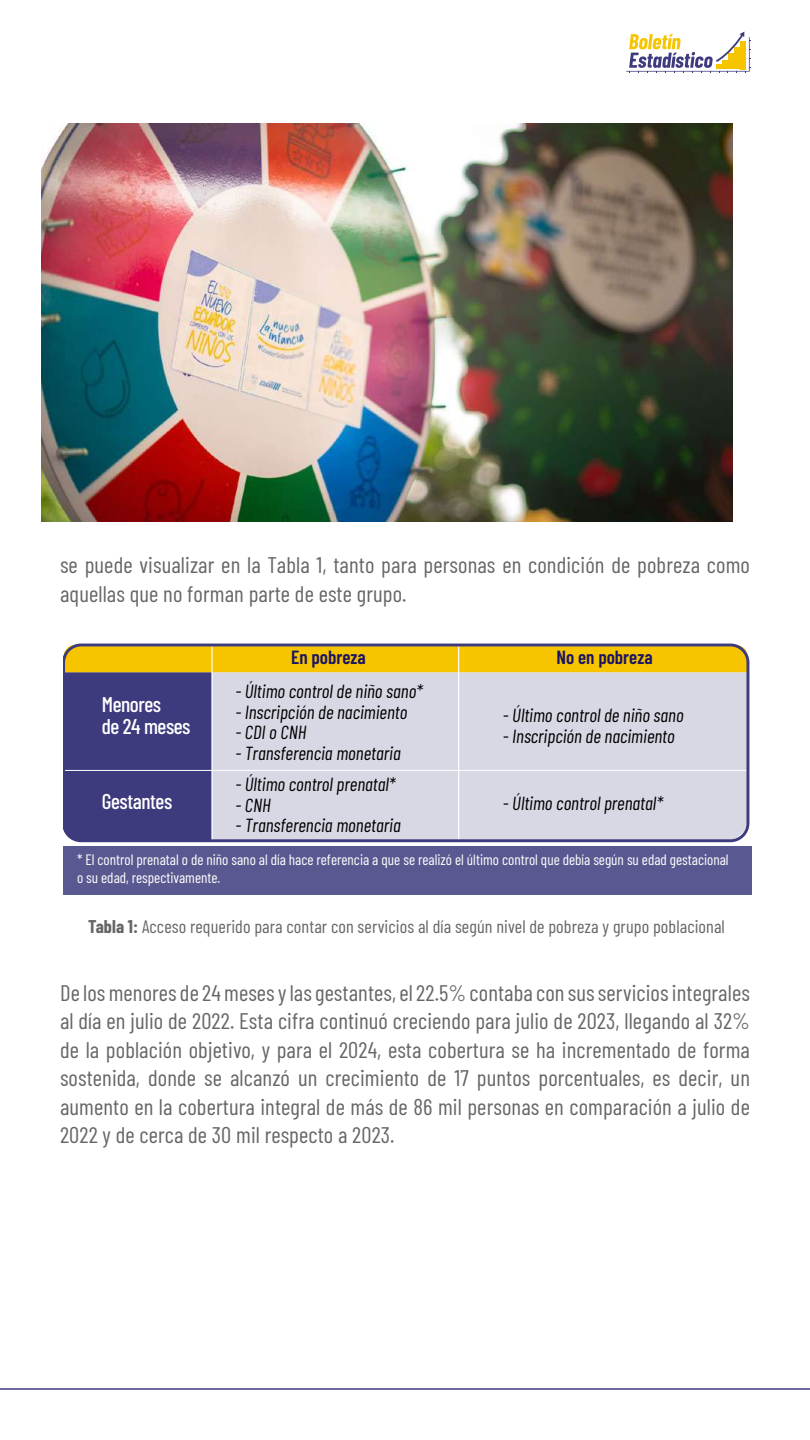
<style>
.page{position:relative;width:810px;height:1440px;background:#fff}
.page>*{position:absolute;margin:0;border:0;box-sizing:border-box;transform-origin:0 0}
.t1{font:22.5px/28.5px "Barlow Condensed";letter-spacing:.005em;color:#666}
.t2{font:500 21.3px/22.3px "Barlow Condensed";letter-spacing:-.02em;color:#fff}
.t3{font:600 19.05px "Barlow Condensed";color:#1b1464}
.t4{font:italic 18.98px "Barlow Condensed";color:#000}
.t5{font:18px "Barlow Condensed";letter-spacing:.005em;color:#666}
.t6{font:15px/18px "Barlow Condensed";color:#fff}
.s1{font-weight:700}
</style>
<div class="page">
<hr style="left:0;top:1388px;width:810px;height:2px;background:#3d3b7d">
<svg style="left:626px;top:32px;width:125px;height:41px"></svg>
<img style="left:41px;top:124px;width:692px;height:398px">
<svg style="left:63px;top:644px;width:686px;height:198px;background:#bbb4b2"></svg>
<div style="left:64px;top:846px;width:688px;height:49px;background:#5a5890"></div>
<p class="t1" style="left:60px;top:549px;width:692px">se puede visualizar en la Tabla 1, tanto para personas en condición de pobreza como aquellas que no forman parte de este grupo.</p>
<p class="t2" style="left:102px;top:691px;width:90px">Menores<br>de 24 meses</p>
<p class="t2" style="left:102px;top:789px;width:72px">Gestantes</p>
<p class="t3" style="left:291px;top:644px;width:76px">En pobreza</p>
<p class="t3" style="left:556px;top:644px;width:98px">No en pobreza</p>
<p class="t4" style="left:235px;top:678px;width:189px">- Último control de niño sano*</p>
<p class="t4" style="left:235px;top:698px;width:174px">- Inscripción de nacimiento</p>
<p class="t4" style="left:235px;top:719px;width:73px">- CDI o CNH</p>
<p class="t4" style="left:235px;top:740px;width:167px">- Transferencia monetaria</p>
<p class="t4" style="left:235px;top:771px;width:162px">- Último control prenatal*</p>
<p class="t4" style="left:235px;top:791px;width:37px">- CNH</p>
<p class="t4" style="left:235px;top:812px;width:167px">- Transferencia monetaria</p>
<p class="t4" style="left:503px;top:702px;width:182px">- Último control de niño sano</p>
<p class="t4" style="left:503px;top:722px;width:174px">- Inscripción de nacimiento</p>
<p class="t4" style="left:503px;top:790px;width:162px">- Último control prenatal*</p>
<p class="t6" style="left:77px;top:850px;width:653px">* El control prenatal o de niño sano al día hace referencia a que se realizó el último control que debía según su edad gestacional o su edad, respectivamente.</p>
<p class="t5" style="left:88px;top:914px;width:638px"><span class="s1">Tabla 1:</span> Acceso requerido para contar con servicios al día según nivel de pobreza y grupo poblacional</p>
<p class="t1" style="left:60px;top:977px;width:692px;text-align:justify">De los menores de 24 meses y las gestantes, el 22.5% contaba con sus servicios integrales al día en julio de 2022. Esta cifra continuó creciendo para julio de 2023, llegando al 32% de la población objetivo, y para el 2024, esta cobertura se ha incrementado de forma sostenida, donde se alcanzó un crecimiento de 17 puntos porcentuales, es decir, un aumento en la cobertura integral de más de 86 mil personas en comparación a julio de 2022 y de cerca de 30 mil respecto a 2023.</p>
</div>
